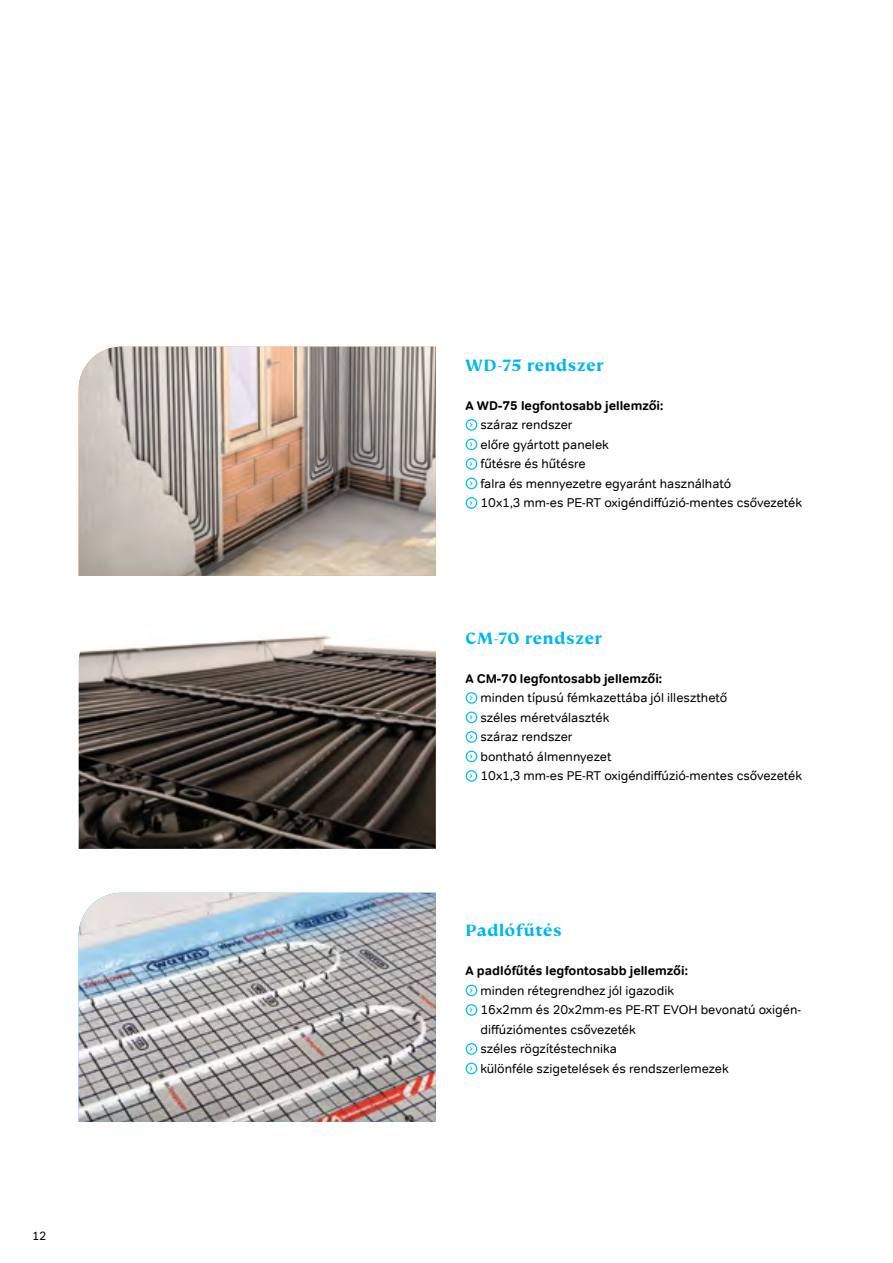
<style>
.page{position:relative;width:893px;height:1263px;background:#fff}
.page>*{position:absolute;margin:0;border:0;box-sizing:border-box;transform-origin:0 0}
.t1{font:700 18px "FS Kim";letter-spacing:.025em;color:#00b6f1}
.t2{font:12.75px/19.5px "Tondo Trial";color:#000}
.t3{font:700 12.75px "Tondo Trial";color:#000}
.t4{font:12px "Tondo Trial";color:#000}
</style>
<div class="page">
<img style="left:79px;top:347px;width:357px;height:229px">
<img style="left:79px;top:635px;width:357px;height:214px">
<img style="left:79px;top:893px;width:357px;height:229px">
<hr style="left:892px;top:585px;width:1px;height:488px;background:#e6e7e8">
<div style="left:466px;top:419px;width:11px;height:12px;border:1px solid #00c0f3;border-radius:50%"></div>
<div style="left:466px;top:438px;width:11px;height:12px;border:1px solid #00c0f3;border-radius:50%"></div>
<div style="left:466px;top:458px;width:11px;height:12px;border:1px solid #00c0f3;border-radius:50%"></div>
<div style="left:466px;top:477px;width:11px;height:12px;border:1px solid #00c0f3;border-radius:50%"></div>
<div style="left:466px;top:497px;width:11px;height:12px;border:1px solid #00c0f3;border-radius:50%"></div>
<div style="left:466px;top:692px;width:11px;height:12px;border:1px solid #00c0f3;border-radius:50%"></div>
<div style="left:466px;top:711px;width:11px;height:12px;border:1px solid #00c0f3;border-radius:50%"></div>
<div style="left:466px;top:731px;width:11px;height:12px;border:1px solid #00c0f3;border-radius:50%"></div>
<div style="left:466px;top:750px;width:11px;height:12px;border:1px solid #00c0f3;border-radius:50%"></div>
<div style="left:466px;top:770px;width:11px;height:12px;border:1px solid #00c0f3;border-radius:50%"></div>
<div style="left:466px;top:984px;width:11px;height:12px;border:1px solid #00c0f3;border-radius:50%"></div>
<div style="left:466px;top:1004px;width:11px;height:12px;border:1px solid #00c0f3;border-radius:50%"></div>
<div style="left:466px;top:1043px;width:11px;height:12px;border:1px solid #00c0f3;border-radius:50%"></div>
<div style="left:466px;top:1062px;width:11px;height:12px;border:1px solid #00c0f3;border-radius:50%"></div>
<p class="t4" style="left:32px;top:1228px;width:16px">12</p>
<h1 class="t1" style="left:466px;top:355px;width:140px">WD-75 rendszer</h1>
<p class="t3" style="left:466px;top:397px;width:199px">A WD-75 legfontosabb jellemzői:</p>
<p class="t2" style="left:480px;top:415px;width:323px">száraz rendszer<br>előre gyártott panelek<br>fűtésre és hűtésre<br>falra és mennyezetre egyaránt használható<br>10x1,3 mm-es PE-RT oxigéndiffúzió-mentes csővezeték</p>
<h1 class="t1" style="left:466px;top:628px;width:138px">CM-70 rendszer</h1>
<p class="t3" style="left:466px;top:670px;width:198px">A CM-70 legfontosabb jellemzői:</p>
<p class="t2" style="left:480px;top:688px;width:323px">minden típusú fémkazettába jól illeszthető<br>széles méretválaszték<br>száraz rendszer<br>bontható álmennyezet<br>10x1,3 mm-es PE-RT oxigéndiffúzió-mentes csővezeték</p>
<h1 class="t1" style="left:466px;top:920px;width:97px">Padlófűtés</h1>
<p class="t3" style="left:466px;top:963px;width:224px">A padlófűtés legfontosabb jellemzői:</p>
<p class="t2" style="left:480px;top:980px;width:322px">minden rétegrendhez jól igazodik<br>16x2mm és 20x2mm-es PE-RT EVOH bevonatú oxigén&shy;diffúziómentes csővezeték<br>széles rögzítéstechnika<br>különféle szigetelések és rendszerlemezek</p>
</div>
